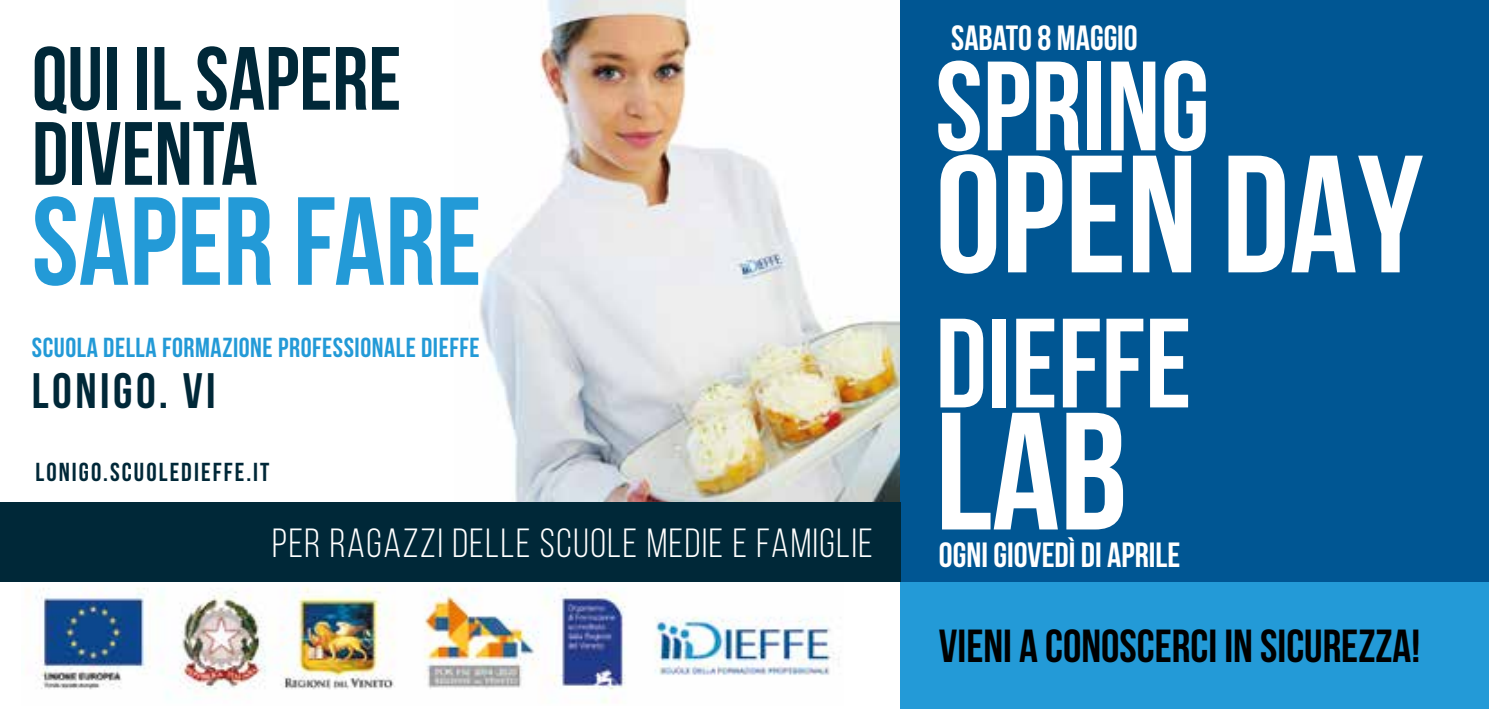
<style>
.page{position:relative;width:1489px;height:709px;background:#fff}
.page>*{position:absolute;margin:0;border:0;box-sizing:border-box;transform-origin:0 0}
.t1{font:700 166.75px "Bebas Neue";color:#fff}
.t2{font:700 126.75px "Bebas Neue";color:#fff}
.t3{font:700 125px "Bebas Neue";color:#239ad7}
.t4{font:700 89.5px/75px "Bebas Neue";color:#002838}
.t5{font:700 49.75px "Bebas Neue";letter-spacing:.07em;color:#002838}
.t6{font:700 46.25px "Bebas Neue";color:#000}
.t7{font:40.75px "Bebas Neue";letter-spacing:.04em;color:#fff}
.t8{font:700 35px "Bebas Neue";color:#fff}
.t9{font:700 27.5px "Bebas Neue";letter-spacing:.02em;color:#239ad7}
.t10{font:700 26px "Bebas Neue";letter-spacing:.08em;color:#002838}
</style>
<div class="page">
<img style="left:35px;top:587px;width:804px;height:116px">
<img style="left:454px;top:0;width:446px;height:503px">
<div style="left:900px;top:0;width:588px;height:582px;background:#005693"></div>
<div style="left:900px;top:582px;width:588px;height:127px;background:#239ad7"></div>
<div style="left:0;top:503px;width:900px;height:79px;background:#002838"></div>
<h3 class="t4" style="left:32px;top:40px;width:371px">QUI IL SAPERE<br>DIVENTA</h3>
<h3 class="t3" style="left:32px;top:173px;width:451px">SAPER FARE</h3>
<p class="t9" style="left:32px;top:333px;width:449px">SCUOLA DELLA FORMAZIONE PROFESSIONALE DIEFFE</p>
<h3 class="t5" style="left:32px;top:363px;width:185px">LONIGO. VI</h3>
<p class="t10" style="left:35px;top:457px;width:235px">LONIGO.SCUOLEDIEFFE.IT</p>
<h3 class="t7" style="left:272px;top:521px;width:602px">PER RAGAZZI DELLE SCUOLE MEDIE E FAMIGLIE</h3>
<p class="t8" style="left:951px;top:19px;width:188px">SABATO 8 MAGGIO</p>
<h2 class="t2" style="left:935px;top:37px;width:276px">SPRING</h2>
<h1 class="t1" style="left:935px;top:123px;width:489px">OPEN DAY</h1>
<h2 class="t2" style="left:935px;top:294px;width:258px">DIEFFE</h2>
<h1 class="t1" style="left:935px;top:380px;width:193px">LAB</h1>
<p class="t8" style="left:938px;top:536px;width:243px">OGNI GIOVEDÌ DI APRILE</p>
<h3 class="t6" style="left:938px;top:620px;width:483px">VIENI A CONOSCERCI IN SICUREZZA!</h3>
</div>
